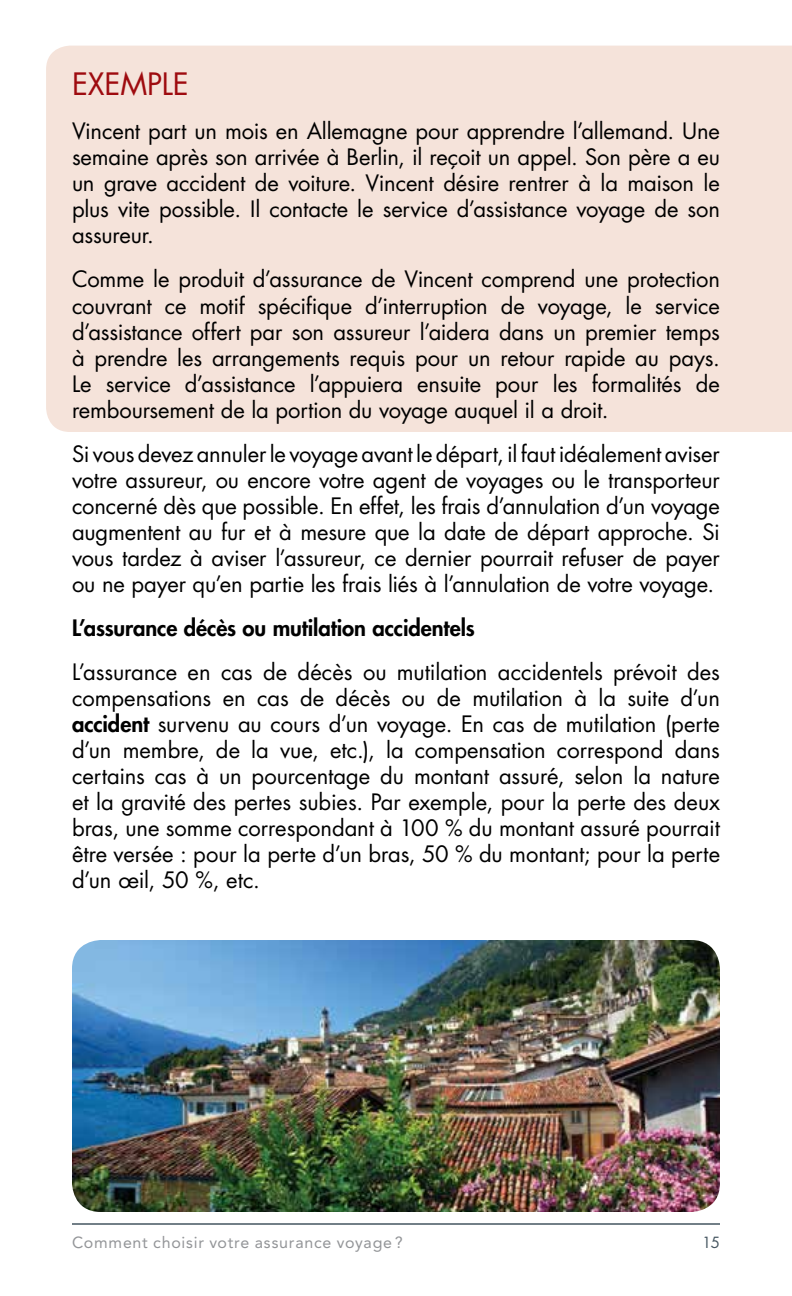
<style>
.page{position:relative;width:792px;height:1296px;background:#fff}
.page>*{position:absolute;margin:0;border:0;box-sizing:border-box;transform-origin:0 0}
.t1{font:30px "Futura";letter-spacing:-.005em;color:#9e0b0f}
.t2{font:22px/26px "Futura";letter-spacing:-.005em;color:#000;text-align:justify}
.t3{font:800 22px "Futura";letter-spacing:-.005em;color:#000}
.t4{font:16px "Avenir";letter-spacing:.045em;color:#939598}
.t5{font:15px "Futura";color:#455560}
.s1{font-weight:800}
</style>
<div class="page">
<div style="left:46px;top:46px;width:746px;height:386px;background:#f5e3da"></div>
<hr style="left:72px;top:1223px;width:648px;height:2px;background:#455560">
<img style="left:72px;top:940px;width:648px;height:272px">
<h1 class="t1" style="left:72px;top:64px;width:118px">EXEMPLE</h1>
<p class="t2" style="left:72px;top:118px;width:650px">Vincent part un mois en Allemagne pour apprendre l’allemand. Une semaine après son arrivée à Berlin, il reçoit un appel. Son père a eu un grave accident de voiture. Vincent désire rentrer à la maison le plus vite possible. Il contacte le service d’assistance voyage de son assureur.</p>
<p class="t2" style="left:72px;top:266px;width:650px">Comme le produit d’assurance de Vincent comprend une protection couvrant ce motif spécifique d’interruption de voyage, le service d’assistance offert par son assureur l’aidera dans un premier temps à prendre les arrangements requis pour un retour rapide au pays.<br>Le service d’assistance l’appuiera ensuite pour les formalités de remboursement de la portion du voyage auquel il a droit.</p>
<p class="t2" style="left:72px;top:440px;width:650px">Si vous devez annuler le voyage avant le départ, il faut idéalement aviser votre assureur, ou encore votre agent de voyages ou le transporteur concerné dès que possible. En effet, les frais d’annulation d’un voyage augmentent au fur et à mesure que la date de départ approche. Si vous tardez à aviser l’assureur, ce dernier pourrait refuser de payer ou ne payer qu’en partie les frais liés à l’annulation de votre voyage.</p>
<p class="t3" style="left:72px;top:613px;width:404px">L’assurance décès ou mutilation accidentels</p>
<p class="t2" style="left:72px;top:658px;width:650px">L’assurance en cas de décès ou mutilation accidentels prévoit des compensations en cas de décès ou de mutilation à la suite d’un <span class="s1">accident</span> survenu au cours d’un voyage. En cas de mutilation (perte d’un membre, de la vue, etc.), la compensation correspond dans certains cas à un pourcentage du montant assuré, selon la nature et la gravité des pertes subies. Par exemple, pour la perte des deux bras, une somme correspondant à 100 % du montant assuré pourrait être versée : pour la perte d’un bras, 50 % du montant; pour la perte d’un œil, 50 %, etc.</p>
<p class="t4" style="left:72px;top:1233px;width:332px">Comment choisir votre assurance voyage ?</p>
<p class="t5" style="left:702px;top:1232px;width:19px">15</p>
</div>
